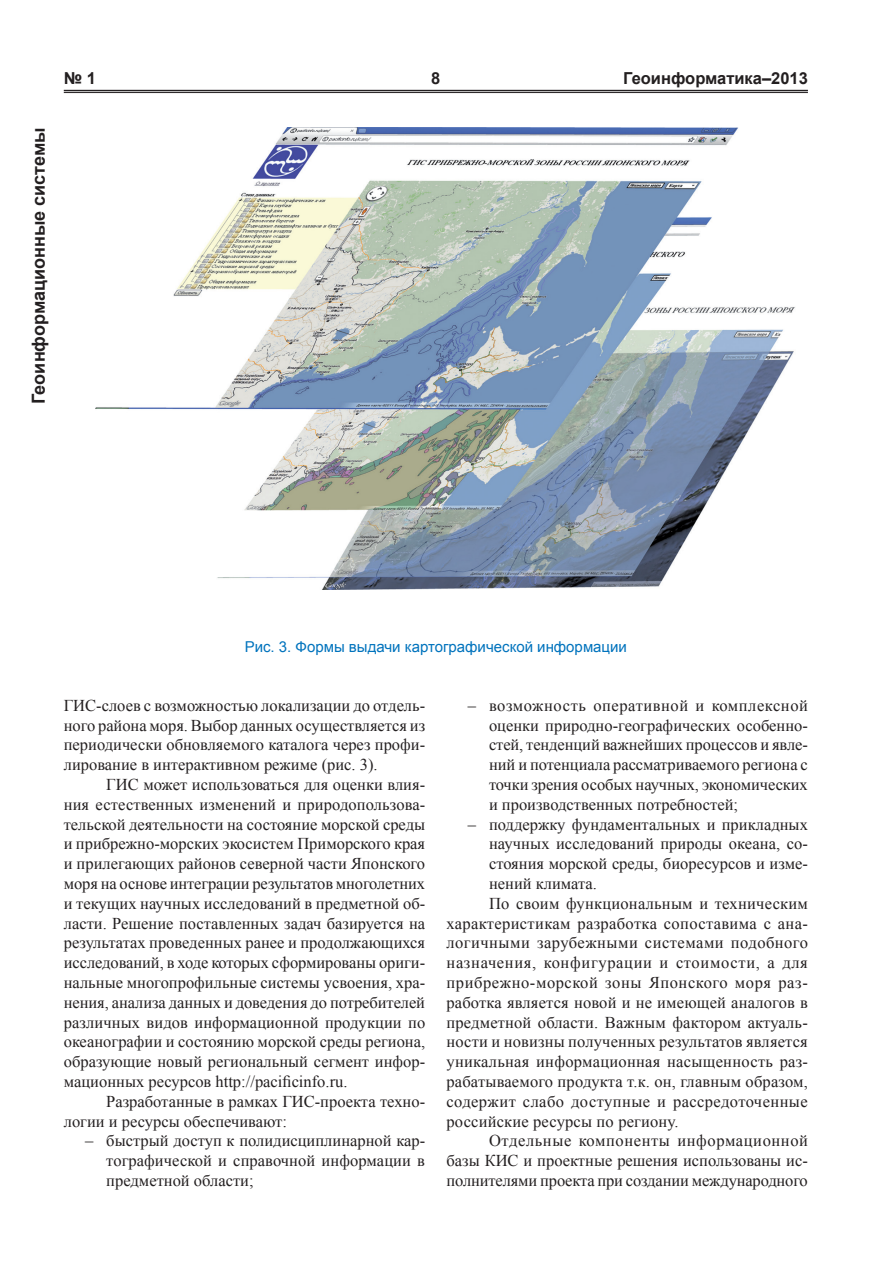
<style>
.page{position:relative;width:893px;height:1263px;background:#fff}
.page>*{position:absolute;margin:0;border:0;box-sizing:border-box;transform-origin:0 0}
.t1{font:700 18px "Arial";color:#231f20}
.t2{font:16.5px/19.8px "Times New Roman";letter-spacing:.005em;color:#231f20;text-align:justify}
.t3{font:16.5px "Times New Roman";letter-spacing:.035em;color:#231f20}
.t4{font:16.5px "Times New Roman";letter-spacing:.025em;color:#231f20}
.t5{font:16.5px "Times New Roman";letter-spacing:.03em;color:#231f20}
.t6{font:16.5px "Times New Roman";letter-spacing:.04em;color:#231f20}
.t7{font:700 16.5px "Arial";color:#231f20}
.t8{font:15px "Arial";color:#0073bd}
</style>
<div class="page">
<hr style="left:64px;top:90px;width:744px;height:1px;background:#231f20">
<hr style="left:64px;top:92px;width:744px;height:1px;background:#231f20">
<img style="left:96px;top:128px;width:699px;height:462px">
<p class="t1" style="left:27px;top:404px;width:278px;rotate:-90deg">Геоинформационные системы</p>
<p class="t7" style="left:64px;top:68px;width:34px">№ 1</p>
<p class="t7" style="left:431px;top:68px;width:11px">8</p>
<p class="t7" style="left:623px;top:68px;width:186px">Геоинформатика–2013</p>
<p class="t8" style="left:245px;top:636px;width:384px">Рис. 3. Формы выдачи картографической информации</p>
<p class="t2" style="left:64px;top:695px;width:363px">ГИС-слоев с возможностью локализации до отдель&shy;ного района моря. Выбор данных осуществляется из периодически обновляемого каталога через профи&shy;лирование в интерактивном режиме (рис. 3).</p>
<p class="t2" style="left:64px;top:774px;width:363px;text-indent:43px">ГИС может использоваться для оценки влия&shy;ния естественных изменений и природопользова&shy;тельской деятельности на состояние морской среды и прибрежно-морских экосистем Приморского края и прилегающих районов северной части Японского моря на основе интеграции результатов многолетних и текущих научных исследований в предметной об&shy;ласти. Решение поставленных задач базируется на результатах проведенных ранее и продолжающихся исследований, в ходе которых сформированы ориги&shy;нальные многопрофильные системы усвоения, хра&shy;нения, анализа данных и доведения до потребителей различных видов информационной продукции по океанографии и состоянию морской среды региона, образующие новый региональный сегмент инфор&shy;мационных ресурсов http://pacificinfo.ru.</p>
<p class="t2" style="left:64px;top:1091px;width:363px;text-indent:43px">Разработанные в рамках ГИС-проекта техно&shy;логии и ресурсы обеспечивают:</p>
<p class="t2" style="left:106px;top:1131px;width:320px;text-indent:-21px">– быстрый доступ к полидисциплинарной кар&shy;тографической и справочной информации в предметной области;</p>
<p class="t2" style="left:489px;top:695px;width:320px;text-indent:-21px">– возможность оперативной и комплексной оценки природно-географических особенно&shy;стей, тенденций важнейших процессов и явле&shy;ний и потенциала рассматриваемого региона с точки зрения особых научных, экономических и производственных потребностей;</p>
<p class="t2" style="left:468px;top:814px;width:342px">– поддержку фундаментальных и прикладных</p>
<p class="t2" style="left:489px;top:834px;width:320px">научных исследований природы океана, со-</p>
<p class="t2" style="left:489px;top:853px;width:320px">стояния морской среды, биоресурсов и изме-</p>
<p class="t2" style="left:489px;top:873px;width:109px">нений климата.</p>
<p class="t2" style="left:489px;top:893px;width:320px">По своим функциональным и техническим</p>
<p class="t2" style="left:446px;top:913px;width:363px">характеристикам разработка сопоставима с ана-</p>
<p class="t5" style="left:446px;top:932px;width:363px">логичными зарубежными системами подобного</p>
<p class="t6" style="left:446px;top:951px;width:363px">назначения, конфигурации и стоимости, а для</p>
<p class="t3" style="left:446px;top:971px;width:363px">прибрежно-морской зоны Японского моря раз-</p>
<p class="t2" style="left:446px;top:992px;width:363px">работка является новой и не имеющей аналогов в</p>
<p class="t2" style="left:446px;top:1012px;width:363px">предметной области. Важным фактором актуаль-</p>
<p class="t2" style="left:446px;top:1032px;width:363px">ности и новизны полученных результатов является</p>
<p class="t2" style="left:446px;top:1051px;width:363px">уникальная информационная насыщенность раз-</p>
<p class="t2" style="left:446px;top:1071px;width:363px">рабатываемого продукта т.к. он, главным образом,</p>
<p class="t4" style="left:446px;top:1090px;width:363px">содержит слабо доступные и рассредоточенные</p>
<p class="t2" style="left:446px;top:1111px;width:233px">российские ресурсы по региону.</p>
<p class="t3" style="left:489px;top:1130px;width:320px">Отдельные компоненты информационной</p>
<p class="t2" style="left:446px;top:1150px;width:363px">базы КИС и проектные решения использованы ис-</p>
<p class="t2" style="left:446px;top:1170px;width:363px">полнителями проекта при создании международного</p>
</div>
